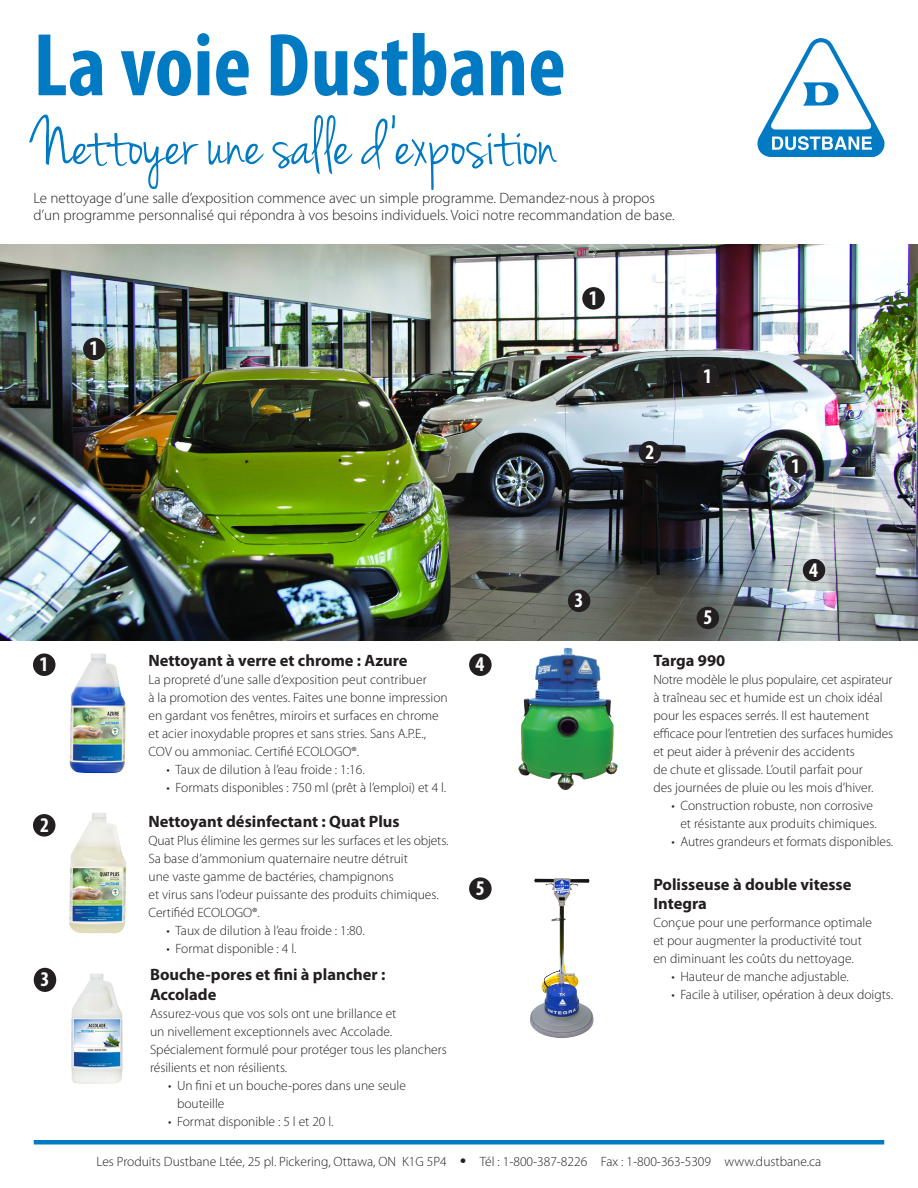
<style>
.page{position:relative;width:918px;height:1188px;background:#fff}
.page>*{position:absolute;margin:0;border:0;box-sizing:border-box;transform-origin:0 0}
.DB_Way{font:700 condensed 90px "Myriad Pro";color:#007ac2}
.Sub_Header_Jenna_Sue{font:70.5px "Jenna Sue";color:#007ac2}
.numbers{font:700 condensed 21px "Myriad Pro";color:#fff}
.subtitle_Myriad_Bold{font:700 16.5px/19.5px "Myriad Pro";color:#231f20}
.Subtitle_-_Header{font:300 15px/16.5px "Myriad Pro";color:#231f20}
.Body_text_Myriad_Reg{font:300 13.5px/18px "Myriad Pro";color:#231f20}
.bullet_list{font:300 13.5px/18px "Myriad Pro";color:#231f20}
.s1{font-weight:900;font-size:16.5px}
</style>
<div class="page">
<hr style="left:34px;top:1140px;width:850px;height:4px;background:#007ac2">
<svg style="left:757px;top:38px;width:128px;height:119px"></svg>
<img style="left:0;top:244px;width:918px;height:396px">
<div style="left:33px;top:814px;width:23px;height:23px;background:#231f20;border-radius:50%"></div>
<div style="left:639px;top:441px;width:22px;height:23px;background:#231f20;border-radius:50%"></div>
<div style="left:33px;top:653px;width:23px;height:23px;background:#231f20;border-radius:50%"></div>
<img style="left:69px;top:653px;width:57px;height:121px">
<div style="left:568px;top:590px;width:22px;height:22px;background:#231f20;border-radius:50%"></div>
<div style="left:34px;top:968px;width:22px;height:24px;background:#231f20;border-radius:50%"></div>
<div style="left:697px;top:607px;width:22px;height:22px;background:#231f20;border-radius:50%"></div>
<img style="left:530px;top:878px;width:64px;height:160px">
<img style="left:69px;top:813px;width:58px;height:121px">
<div style="left:469px;top:654px;width:23px;height:22px;background:#231f20;border-radius:50%"></div>
<img style="left:518px;top:647px;width:100px;height:143px">
<div style="left:469px;top:877px;width:23px;height:23px;background:#231f20;border-radius:50%"></div>
<div style="left:83px;top:338px;width:23px;height:22px;background:#231f20;border-radius:50%"></div>
<div style="left:582px;top:287px;width:23px;height:23px;background:#231f20;border-radius:50%"></div>
<div style="left:697px;top:365px;width:22px;height:23px;background:#231f20;border-radius:50%"></div>
<div style="left:785px;top:455px;width:22px;height:23px;background:#231f20;border-radius:50%"></div>
<div style="left:803px;top:559px;width:22px;height:22px;background:#231f20;border-radius:50%"></div>
<img style="left:71px;top:973px;width:52px;height:111px">
<p class="DB_Way" style="left:33px;top:9px;width:534px">La voie Dustbane</p>
<p class="Sub_Header_Jenna_Sue" style="left:33px;top:103px;width:525px">Nettoyer une salle d’exposition</p>
<p class="Subtitle_-_Header" style="left:33px;top:190px;width:643px">Le nettoyage d’une salle d’exposition commence avec un simple programme. Demandez-nous à propos d’un programme personnalisé qui répondra à vos besoins individuels. Voici notre recommandation de base.</p>
<p class="numbers" style="left:589px;top:285px;width:10px">1</p>
<p class="numbers" style="left:90px;top:335px;width:10px">1</p>
<p class="numbers" style="left:703px;top:363px;width:10px">1</p>
<p class="numbers" style="left:646px;top:439px;width:10px">2</p>
<p class="numbers" style="left:791px;top:453px;width:10px">1</p>
<p class="numbers" style="left:809px;top:557px;width:10px">4</p>
<p class="numbers" style="left:575px;top:587px;width:10px">3</p>
<p class="numbers" style="left:703px;top:604px;width:10px">5</p>
<p class="numbers" style="left:39px;top:651px;width:10px">1</p>
<p class="subtitle_Myriad_Bold" style="left:148px;top:650px;width:261px">Nettoyant à verre et chrome : Azure</p>
<p class="Body_text_Myriad_Reg" style="left:148px;top:670px;width:301px">La propreté d’une salle d’exposition peut contribuer<br>à la promotion des ventes. Faites une bonne impression en gardant vos fenêtres, miroirs et surfaces en chrome et acier inoxydable propres et sans stries. Sans A.P.E., COV ou ammoniac. Certifié ECOLOGO®.</p>
<p class="bullet_list" style="left:166px;top:760px;width:200px">• Taux de dilution à l’eau froide : 1:16.</p>
<p class="bullet_list" style="left:166px;top:778px;width:281px">• Formats disponibles : 750 ml (prêt à l’emploi) et 4 l.</p>
<p class="numbers" style="left:475px;top:651px;width:10px">4</p>
<p class="numbers" style="left:40px;top:812px;width:10px">2</p>
<p class="subtitle_Myriad_Bold" style="left:148px;top:811px;width:253px">Nettoyant désinfectant : Quat Plus</p>
<p class="Body_text_Myriad_Reg" style="left:148px;top:831px;width:301px">Quat Plus élimine les germes sur les surfaces et les objets.<br>Sa base d’ammonium quaternaire neutre détruit<br>une vaste gamme de bactéries, champignons<br>et virus sans l’odeur puissante des produits chimiques.<br>Certifiéd ECOLOGO®.</p>
<p class="bullet_list" style="left:166px;top:921px;width:200px">• Taux de dilution à l’eau froide : 1:80.</p>
<p class="bullet_list" style="left:166px;top:939px;width:131px">• Format disponible : 4 l.</p>
<p class="numbers" style="left:476px;top:875px;width:10px">5</p>
<p class="numbers" style="left:41px;top:966px;width:10px">3</p>
<p class="subtitle_Myriad_Bold" style="left:150px;top:964px;width:237px">Bouche-pores et fini à plancher :<br>Accolade</p>
<p class="Body_text_Myriad_Reg" style="left:150px;top:1004px;width:298px">Assurez-vous que vos sols ont une brillance et<br>un nivellement exceptionnels avec Accolade.<br>Spécialement formulé pour protéger tous les planchers résilients et non résilients.</p>
<p class="bullet_list" style="left:177px;top:1076px;width:230px;text-indent:-9px">• Un fini et un bouche-pores dans une seule bouteille</p>
<p class="bullet_list" style="left:168px;top:1112px;width:167px">• Format disponible : 5 l et 20 l.</p>
<p class="subtitle_Myriad_Bold" style="left:653px;top:650px;width:73px">Targa 990</p>
<p class="Body_text_Myriad_Reg" style="left:653px;top:670px;width:241px">Notre modèle le plus populaire, cet aspirateur à traîneau sec et humide est un choix idéal pour les espaces serrés. Il est hautement efficace pour l’entretien des surfaces humides et peut aider à prévenir des accidents<br>de chute et glissade. L’outil parfait pour<br>des journées de pluie ou les mois d’hiver.</p>
<p class="bullet_list" style="left:671px;top:796px;width:207px;text-align:right">• Construction robuste, non corrosive et résistante aux produits chimiques.</p>
<p class="bullet_list" style="left:671px;top:832px;width:223px">• Autres grandeurs et formats disponibles.</p>
<p class="subtitle_Myriad_Bold" style="left:653px;top:874px;width:200px">Polisseuse à double vitesse</p>
<p class="subtitle_Myriad_Bold" style="left:653px;top:893px;width:55px">Integra</p>
<p class="Body_text_Myriad_Reg" style="left:653px;top:914px;width:220px">Conçue pour une performance optimale et pour augmenter la productivité tout en diminuant les coûts du nettoyage.</p>
<p class="bullet_list" style="left:671px;top:968px;width:179px">• Hauteur de manche adjustable.</p>
<p class="bullet_list" style="left:671px;top:986px;width:223px">• Facile à utiliser, opération à deux doigts.</p>
<p class="Body_text_Myriad_Reg" style="left:97px;top:1153px;width:726px">Les Produits Dustbane Ltée, 25 pl. Pickering, Ottawa, ON K1G 5P4 <span class="s1">•</span> Tél : 1-800-387-8226 Fax : 1-800-363-5309 www.dustbane.ca</p>
</div>
